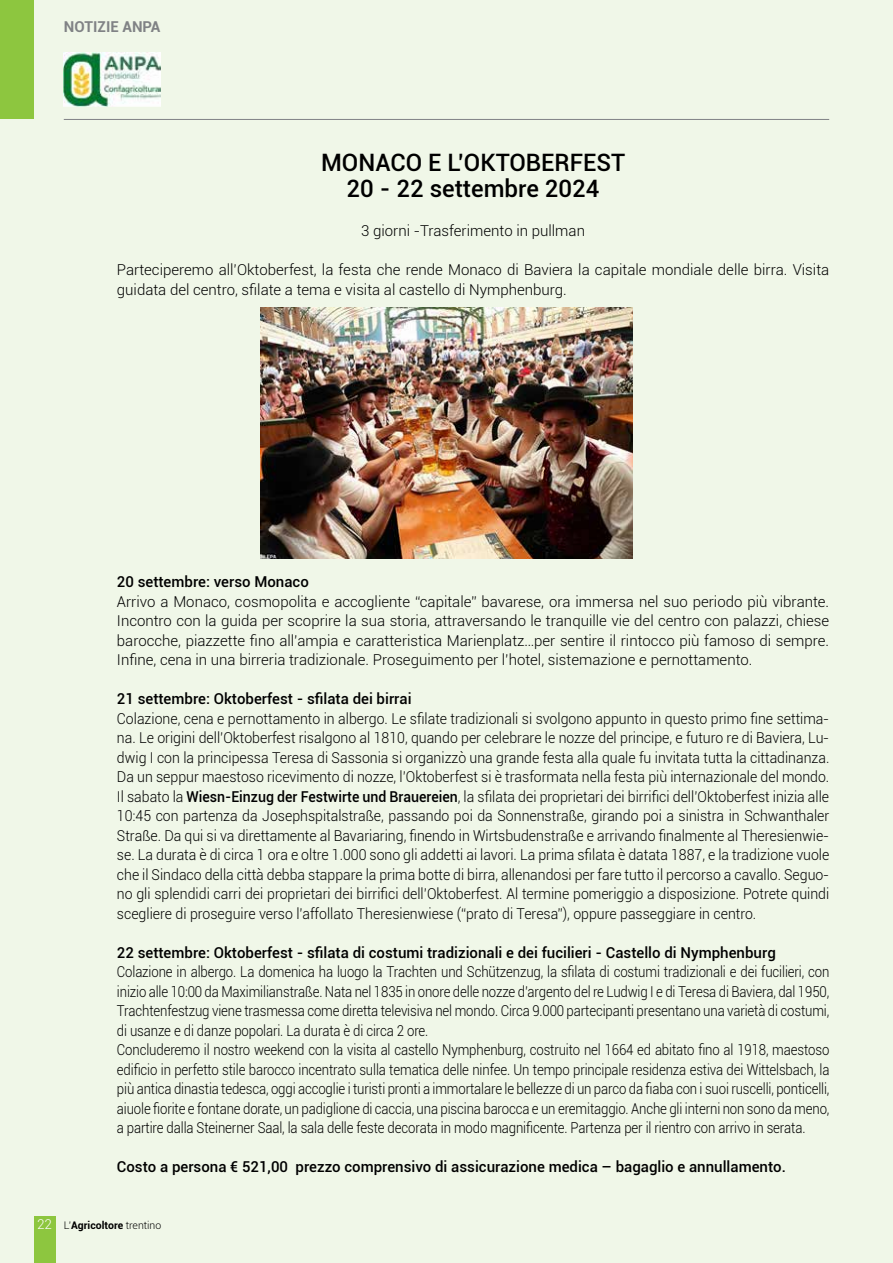
<style>
.page{position:relative;width:893px;height:1263px;background:#f0f7e8}
.page>*{position:absolute;margin:0;border:0;box-sizing:border-box;transform-origin:0 0}
.t1{font:500 24px/26px "Roboto";color:#000;text-align:center}
.t2{font:300 15px/19.5px "Roboto";letter-spacing:-.01em;color:#000;text-align:justify;scale:.94 1}
.t3{font:300 15px/19.5px "Roboto";letter-spacing:-.01em;color:#000;scale:.88 1}
.t4{font:300 15px/19.5px "Roboto";letter-spacing:-.01em;color:#000}
.t5{font:500 15px "Roboto";color:#000}
.t6{font:700 15px "Roboto";color:#808285}
.t7{font:700 10.5px "Roboto";color:#000}
.s1{font-weight:500}
.s2{font-weight:300;font-size:13.5px;color:#fff}
.s3{font-weight:300}
</style>
<div class="page">
<div style="left:34px;top:1216px;width:21px;height:47px;background:#8dc63f"></div>
<div style="left:0;top:0;width:34px;height:119px;background:#8dc63f"></div>
<hr style="left:64px;top:119px;width:765px;height:1px;background:#808285">
<img style="left:64px;top:52px;width:96px;height:54px">
<img style="left:261px;top:308px;width:371px;height:251px">
<p class="t6" style="left:64px;top:16px;width:98px">NOTIZIE ANPA</p>
<h1 class="t1" style="left:321px;top:149px;width:306px">MONACO E L’OKTOBERFEST<br>20 - 22 settembre 2024</h1>
<p class="t4" style="left:361px;top:220px;width:225px">3 giorni -Trasferimento in pullman</p>
<p class="t4" style="left:117px;top:259px;width:714px">Parteciperemo all’Oktoberfest, la festa che rende Monaco di Baviera la capitale mondiale delle birra. Visita guidata del centro, sfilate a tema e visita al castello di Nymphenburg.</p>
<p class="t5" style="left:117px;top:571px;width:193px">20 settembre: verso Monaco</p>
<p class="t4" style="left:117px;top:591px;width:714px;text-align:justify">Arrivo a Monaco, cosmopolita e accogliente “capitale” bavarese, ora immersa nel suo periodo più vibrante.<br>Incontro con la guida per scoprire la sua storia, attraversando le tranquille vie del centro con palazzi, chiese barocche, piazzette fino all’ampia e caratteristica Marienplatz…per sentire il rintocco più famoso di sempre.<br>Infine, cena in una birreria tradizionale. Proseguimento per l’hotel, sistemazione e pernottamento.</p>
<p class="t5" style="left:117px;top:688px;width:296px">21 settembre: Oktoberfest - sfilata dei birrai</p>
<p class="t2" style="left:117px;top:708px;width:759px">Colazione, cena e pernottamento in albergo. Le sfilate tradizionali si svolgono appunto in questo primo fine settima&shy;na. Le origini dell’Oktoberfest risalgono al 1810, quando per celebrare le nozze del principe, e futuro re di Baviera, Lu&shy;dwig I con la principessa Teresa di Sassonia si organizzò una grande festa alla quale fu invitata tutta la cittadinanza.<br>Da un seppur maestoso ricevimento di nozze, l’Oktoberfest si è trasformata nella festa più internazionale del mondo.<br>Il sabato la <span class="s1">Wiesn-Einzug der Festwirte und Brauereien</span>, la sfilata dei proprietari dei birrifici dell’Oktoberfest inizia alle 10:45 con partenza da Josephspitalstraße, passando poi da Sonnenstraße, girando poi a sinistra in Schwanthaler Straße. Da qui si va direttamente al Bavariaring, finendo in Wirtsbudenstraße e arrivando finalmente al Theresienwie&shy;se. La durata è di circa 1 ora e oltre 1.000 sono gli addetti ai lavori. La prima sfilata è datata 1887, e la tradizione vuole che il Sindaco della città debba stappare la prima botte di birra, allenandosi per fare tutto il percorso a cavallo. Seguo&shy;no gli splendidi carri dei proprietari dei birrifici dell’Oktoberfest. Al termine pomeriggio a disposizione. Potrete quindi scegliere di proseguire verso l’affollato Theresienwiese (“prato di Teresa”), oppure passeggiare in centro.</p>
<p class="t5" style="left:117px;top:942px;width:660px">22 settembre: Oktoberfest - sfilata di costumi tradizionali e dei fucilieri - Castello di Nymphenburg</p>
<p class="t3" style="left:117px;top:961px;width:811px">Colazione in albergo. La domenica ha luogo la Trachten und Schützenzug, la sfilata di costumi tradizionali e dei fucilieri, con inizio alle 10:00 da Maximilianstraße. Nata nel 1835 in onore delle nozze d’argento del re Ludwig I e di Teresa di Baviera, dal 1950, Trachtenfestzug viene trasmessa come diretta televisiva nel mondo. Circa 9.000 partecipanti presentano una varietà di costumi, di usanze e di danze popolari. La durata è di circa 2 ore.<br>Concluderemo il nostro weekend con la visita al castello Nymphenburg, costruito nel 1664 ed abitato fino al 1918, maestoso edificio in perfetto stile barocco incentrato sulla tematica delle ninfee. Un tempo principale residenza estiva dei Wittelsbach, la più antica dinastia tedesca, oggi accoglie i turisti pronti a immortalare le bellezze di un parco da fiaba con i suoi ruscelli, ponticelli, aiuole fiorite e fontane dorate, un padiglione di caccia, una piscina barocca e un eremitaggio. Anche gli interni non sono da meno, a partire dalla Steinerner Saal, la sala delle feste decorata in modo magnificente. Partenza per il rientro con arrivo in serata.</p>
<p class="t5" style="left:117px;top:1156px;width:670px">Costo a persona € 521,00 prezzo comprensivo di assicurazione medica – bagaglio e annullamento.</p>
<p class="t7" style="left:37px;top:1218px;width:126px"><span class="s2">22</span> <span class="s3">L’</span>Agricoltore <span class="s3">trentino</span></p>
</div>
